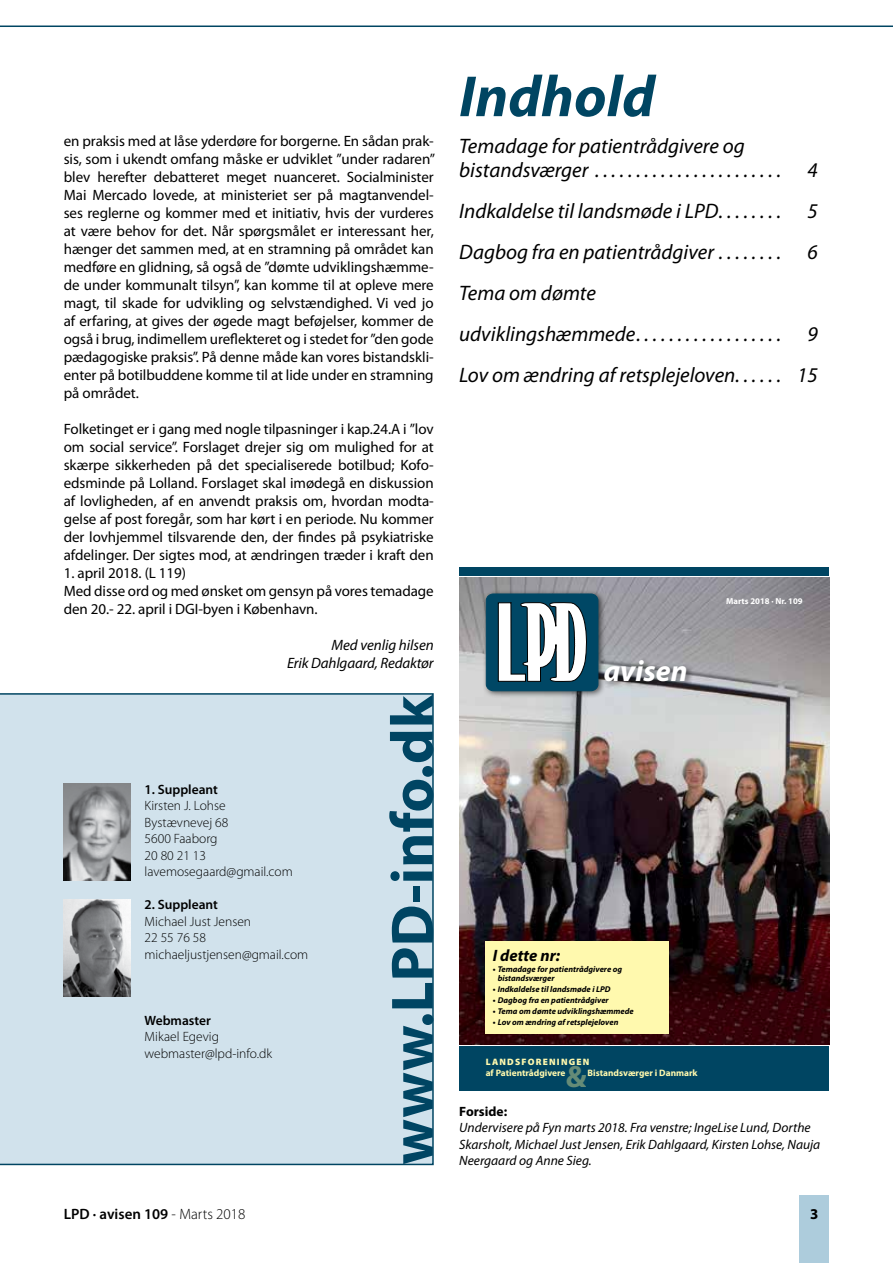
<style>
.page{position:relative;width:893px;height:1263px;background:#fff}
.page>*{position:absolute;margin:0;border:0;box-sizing:border-box;transform-origin:0 0}
.t1{font:700 60.3px "Myriad Pro";color:#004563}
.t2{font:italic 700 58.5px "Myriad Pro";color:#004562}
.t3{font:700 30.9px "Myriad Pro";color:#fff799}
.t4{font:italic 700 29.85px "Myriad Pro";color:#fff}
.t5{font:italic 21px/24px "Myriad Pro";color:#000}
.t6{font:italic 700 16.5px "Myriad Pro";color:#000}
.t7{font:15px/18px "Myriad Pro";letter-spacing:-.005em;color:#000;text-align:justify}
.t8{font:italic 15px/18px "Myriad Pro";letter-spacing:-.01em;color:#000;text-align:right}
.t9{font:600 15px "Myriad Pro";color:#000}
.t10{font:700 15px "Myriad Pro";color:#000}
.t11{font:300 13.5px/16.5px "Myriad Pro";color:#000}
.t12{font:italic 13.5px/16.5px "Myriad Pro";color:#000}
.t13{font:600 13.5px "Myriad Pro";color:#000}
.t14{font:700 13.5px "Myriad Pro";color:#000}
.t15{font:700 9.3px "Myriad Pro";color:#fff9ae}
.t16{font:900 9.3px "Myriad Pro";letter-spacing:.13em;color:#fff9ae}
.t17{font:700 8.7px "Myriad Pro";color:#fff}
.t18{font:italic 700 8.4px/9.3px "Myriad Pro";color:#000}
.s1{font-weight:300}
</style>
<div class="page">
<hr style="left:0;top:26px;width:893px;height:1px;background:#004562">
<div style="left:0;top:693px;width:434px;height:472px;background:#d1e2ec"></div>
<img style="left:459px;top:577px;width:370px;height:468px">
<div style="left:459px;top:1046px;width:370px;height:44px;background:#004562"></div>
<div style="left:459px;top:567px;width:370px;height:9px;background:#004562"></div>
<div style="left:482px;top:590px;width:124px;height:109px;background:#000;opacity:.6"></div>
<div style="left:486px;top:594px;width:112px;height:97px;background:#004765;border-radius:7px"></div>
<div style="left:486px;top:594px;width:112px;height:97px;border:1px solid #004765;border-radius:7px"></div>
<svg style="left:498px;top:590px;width:89px;height:92px"></svg>
<div style="left:601px;top:657px;width:93px;height:32px;background:#000;opacity:.5"></div>
<div style="left:486px;top:942px;width:183px;height:92px;background:#fff9ae"></div>
<img style="left:64px;top:783px;width:67px;height:98px">
<img style="left:64px;top:899px;width:67px;height:98px">
<div style="left:799px;top:1195px;width:30px;height:68px;background:#adccdc"></div>
<p class="t7" style="left:64px;top:132px;width:373px">en praksis med at låse yderdøre for borgerne. En sådan prak&shy;sis, som i ukendt omfang måske er udviklet ”under radaren” blev herefter debatteret meget nuanceret. Socialminister Mai Mercado lovede, at ministeriet ser på magtanvendel&shy;ses reglerne og kommer med et initiativ, hvis der vurderes at være behov for det. Når spørgsmålet er interessant her, hænger det sammen med, at en stramning på området kan medføre en glidning, så også de ”dømte udviklingshæmme&shy;de under kommunalt tilsyn”, kan komme til at opleve mere magt, til skade for udvikling og selvstændighed. Vi ved jo af erfaring, at gives der øgede magt beføjelser, kommer de også i brug, indimellem ureflekteret og i stedet for ”den gode pædagogiske praksis”. På denne måde kan vores bistandskli&shy;enter på botilbuddene komme til at lide under en stramning på området.</p>
<p class="t7" style="left:64px;top:420px;width:371px">Folketinget er i gang med nogle tilpasninger i kap.24.A i ”lov om social service”. Forslaget drejer sig om mulighed for at skærpe sikkerheden på det specialiserede botilbud; Kofo&shy;edsminde på Lolland. Forslaget skal imødegå en diskussion af lovligheden, af en anvendt praksis om, hvordan modta&shy;gelse af post foregår, som har kørt i en periode. Nu kommer der lovhjemmel tilsvarende den, der findes på psykiatriske afdelinger. Der sigtes mod, at ændringen træder i kraft den</p>
<p class="t7" style="left:64px;top:564px;width:371px;text-align:left">1. april 2018. (L 119)<br>Med disse ord og med ønsket om gensyn på vores temadage den 20.- 22. april i DGI-byen i København.</p>
<p class="t8" style="left:287px;top:635px;width:148px">Med venlig hilsen<br>Erik Dahlgaard, Redaktør</p>
<p class="t13" style="left:145px;top:781px;width:75px">1. Suppleant</p>
<p class="t11" style="left:145px;top:797px;width:150px">Kirsten J. Lohse<br>Bystævnevej 68<br>5600 Faaborg<br>20 80 21 13 lavemosegaard@gmail.com</p>
<p class="t13" style="left:145px;top:896px;width:75px">2. Suppleant</p>
<p class="t11" style="left:145px;top:913px;width:165px">Michael Just Jensen<br>22 55 76 58 michaeljustjensen@gmail.com</p>
<p class="t13" style="left:145px;top:1012px;width:68px">Webmaster</p>
<p class="t11" style="left:145px;top:1028px;width:129px">Mikael Egevig webmaster@lpd-info.dk</p>
<h1 class="t1" style="left:373px;top:1165px;width:472px;rotate:-90deg">www.LPD-info.dk</h1>
<h2 class="t2" style="left:459px;top:64px;width:197px">Indhold</h2>
<h3 class="t5" style="left:459px;top:134px;width:287px">Temadage for patientrådgivere og bistandsværger .......................</h3>
<h3 class="t5" style="left:807px;top:158px;width:12px">4</h3>
<h3 class="t5" style="left:459px;top:199px;width:265px">Indkaldelse til landsmøde i LPD .......</h3>
<h3 class="t5" style="left:807px;top:199px;width:12px">5</h3>
<h3 class="t5" style="left:459px;top:240px;width:265px">Dagbog fra en patientrådgiver .......</h3>
<h3 class="t5" style="left:807px;top:240px;width:12px">6</h3>
<h3 class="t5" style="left:459px;top:272px;width:183px;line-height:41px">Tema om dømte udviklingshæmmede .................</h3>
<h3 class="t5" style="left:807px;top:322px;width:12px">9</h3>
<h3 class="t5" style="left:459px;top:363px;width:282px">Lov om ændring af retsplejeloven .....</h3>
<h3 class="t5" style="left:797px;top:363px;width:22px">15</h3>
<h3 class="t4" style="left:604px;top:654px;width:85px">avisen</h3>
<p class="t17" style="left:726px;top:595px;width:78px">Marts 2018 · Nr. 109</p>
<p class="t6" style="left:493px;top:946px;width:69px">I dette nr:</p>
<p class="t18" style="left:498px;top:965px;width:126px;text-indent:-5px">• Temadage for patientrådgivere og bistandsværger</p>
<p class="t18" style="left:493px;top:985px;width:119px">• Indkaldelse til landsmøde i LPD</p>
<p class="t18" style="left:493px;top:996px;width:117px">• Dagbog fra en patientrådgiver</p>
<p class="t18" style="left:493px;top:1007px;width:143px">• Tema om dømte udviklingshæmmede</p>
<p class="t18" style="left:493px;top:1017px;width:127px">• Lov om ændring af retsplejeloven</p>
<p class="t16" style="left:486px;top:1055px;width:105px">LANDSFORENINGEN</p>
<p class="t15" style="left:486px;top:1066px;width:81px">af Patientrådgivere</p>
<p class="t15" style="left:588px;top:1066px;width:112px">Bistandsværger i Danmark</p>
<h3 class="t3" style="left:565px;top:1056px;width:22px">&amp;</h3>
<p class="t14" style="left:459px;top:1102px;width:49px">Forside:</p>
<p class="t12" style="left:459px;top:1119px;width:363px">Undervisere på Fyn marts 2018. Fra venstre; IngeLise Lund, Dorthe<br>Skarsholt, Michael Just Jensen, Erik Dahlgaard, Kirsten Lohse, Nauja<br>Neergaard og Anne Sieg.</p>
<p class="t9" style="left:64px;top:1204px;width:183px">LPD · avisen 109 <span class="s1">- Marts 2018</span></p>
<p class="t10" style="left:810px;top:1204px;width:10px">3</p>
</div>
